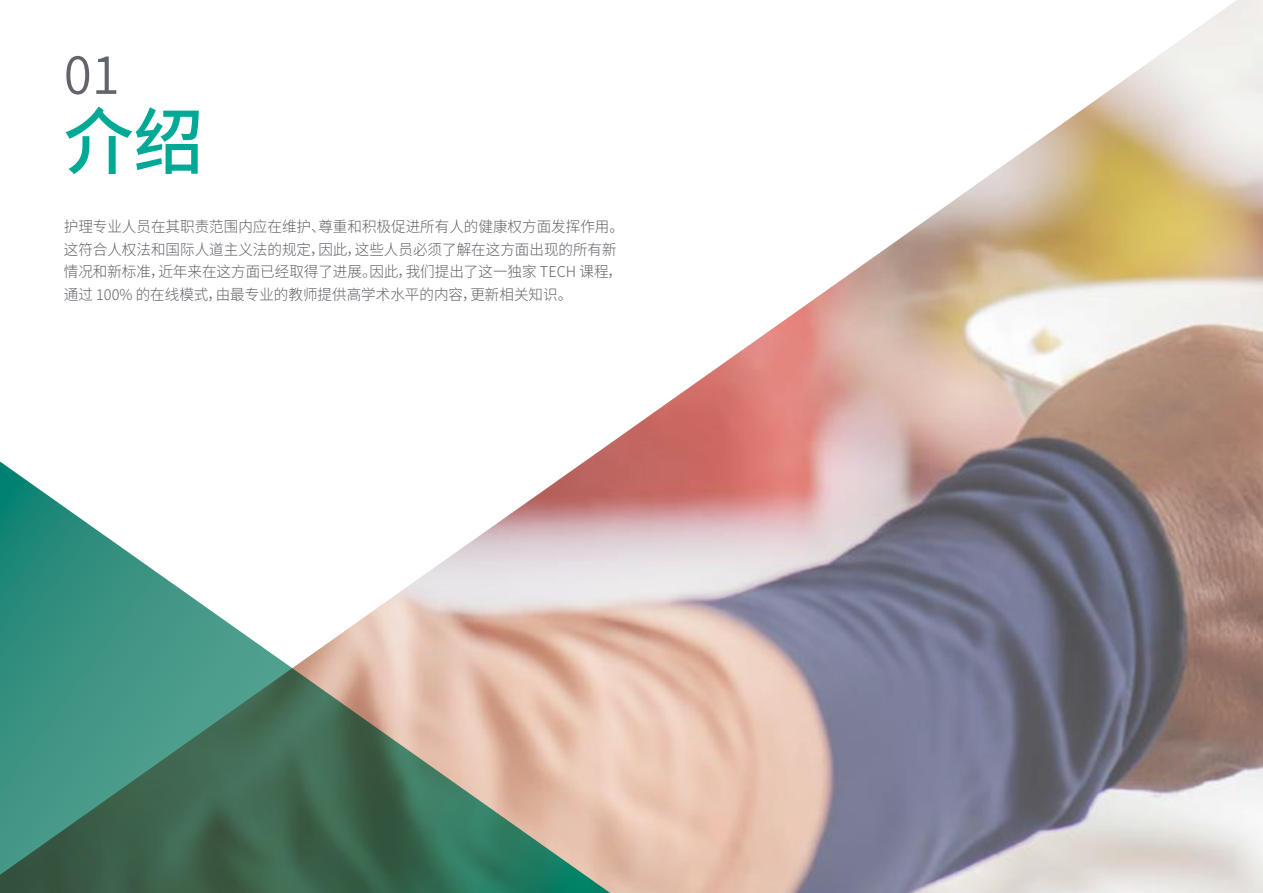
<style>
.page{position:relative;width:1263px;height:893px;background:#fff}
.page>*{position:absolute;margin:0;border:0;box-sizing:border-box;transform-origin:0 0}
.t1{font:500 72px "Source Han Sans CN";color:#00a996}
.t2{font:52.5px "Source Han Sans CN";color:#61646a}
.t3{font:300 15px/22.5px "Source Han Sans CN";color:#61646a}
</style>
<div class="page">
<img style="left:606px;top:0;width:657px;height:893px">
<svg style="left:0;top:446px;width:640px;height:447px"></svg>
<h2 class="t2" style="left:64px;top:45px;width:57px">01</h2>
<h1 class="t1" style="left:64px;top:101px;width:141px">介绍</h1>
<p class="t3" style="left:64px;top:216px;width:562px">护理专业人员在其职责范围内应在维护、尊重和积极促进所有人的健康权方面发挥作用。这符合人权法和国际人道主义法的规定，因此，这些人员必须了解在这方面出现的所有新情况和新标准，近年来在这方面已经取得了进展。因此，我们提出了这一独家 TECH 课程，通过 100% 的在线模式，由最专业的教师提供高学术水平的内容，更新相关知识。</p>
</div>
